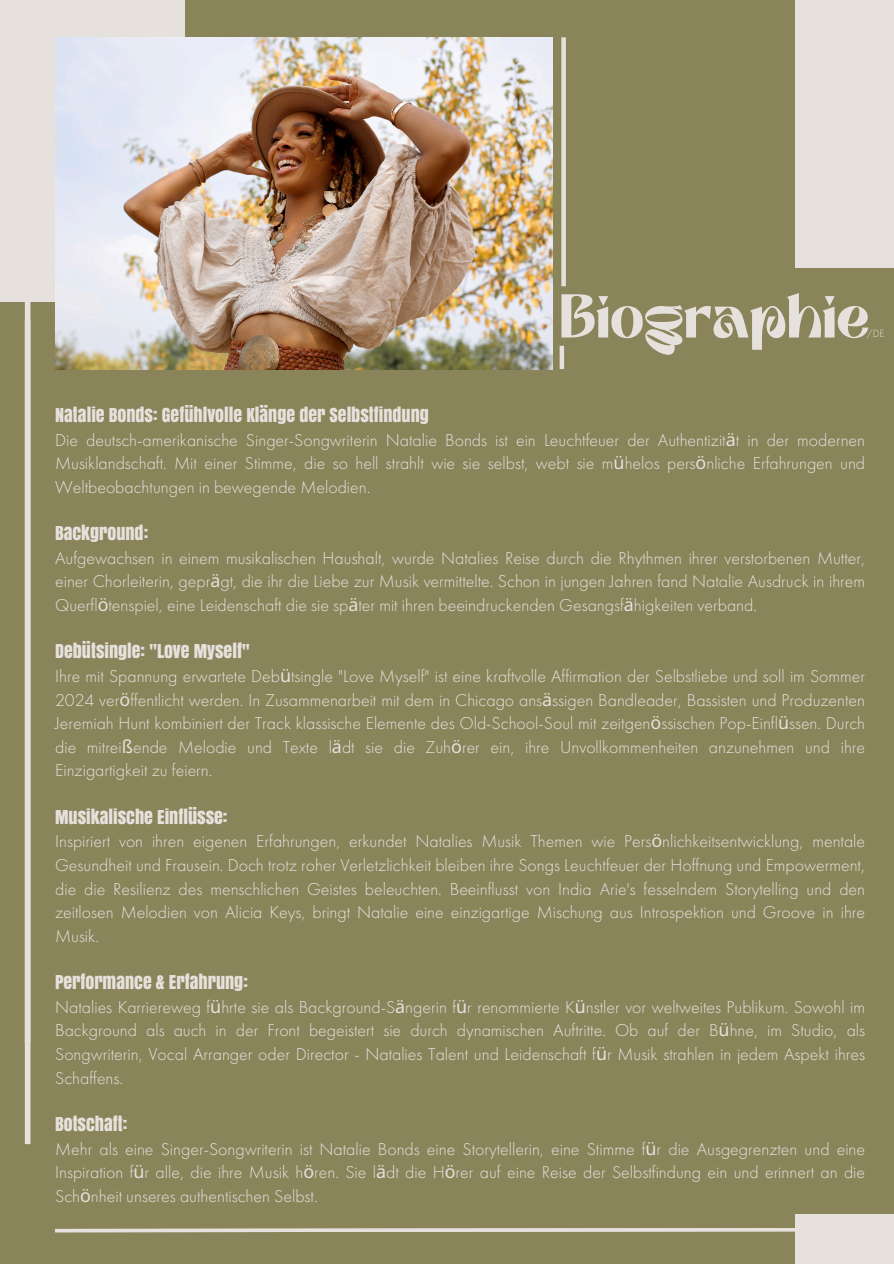
<style>
.page{position:relative;width:894px;height:1264px;background:#fff}
.page>*{position:absolute;margin:0;border:0;box-sizing:border-box;transform-origin:0 0}
.t1{font:61.8px "Tango Demo";color:#e7e1de}
.t2{font:300 17.85px/23.7px "Futura Cyrillic";color:#e7e1de}
.t3{font:300 10.95px "Futura Cyrillic";color:#e7e1de}
.s1{font-family:"Anton";font-weight:400}
.s2{font-family:"Noto Sans";font-weight:400}
</style>
<div class="page">
<div style="left:0;top:0;width:893px;height:1263px;background:#89845a"></div>
<div style="left:0;top:0;width:184px;height:301px;background:#e7e1de"></div>
<div style="left:25px;top:19px;width:5px;height:1125px;background:#e7e1de"></div>
<div style="left:794px;top:0;width:99px;height:267px;background:#e7e1de"></div>
<img style="left:55px;top:37px;width:497px;height:332px">
<svg style="left:55px;top:1228px;width:739px;height:5px;background:#cec8bb"></svg>
<div style="left:794px;top:1214px;width:99px;height:49px;background:#e7e1de"></div>
<svg style="left:561px;top:37px;width:4px;height:249px"></svg>
<div style="left:559px;top:346px;width:5px;height:23px;background:#e7e1de"></div>
<h1 class="t1" style="left:559px;top:291px;width:311px">Biographie</h1>
<h2 class="t3" style="left:866px;top:326px;width:20px">/DE</h2>
<p class="t2" style="left:55px;top:404px;width:811px"><span class="s1">NATALIE BONDS: GEFÜHLVOLLE KLÄNGE DER SELBSTFINDUNG<br></span>Die deutsch-amerikanische Singer-Songwriterin Natalie Bonds ist ein Leuchtfeuer der Authentizit<span class="s2">ä</span>t in der modernen Musiklandschaft. Mit einer Stimme, die so hell strahlt wie sie selbst, webt sie m<span class="s2">ü</span>helos pers<span class="s2">ö</span>nliche Erfahrungen und Weltbeobachtungen in bewegende Melodien.</p>
<h2 class="t2" style="left:55px;top:522px;width:811px"><span class="s1">BACKGROUND:<br></span>Aufgewachsen in einem musikalischen Haushalt, wurde Natalies Reise durch die Rhythmen ihrer verstorbenen Mutter, einer Chorleiterin, gepr<span class="s2">ä</span>gt, die ihr die Liebe zur Musik vermittelte. Schon in jungen Jahren fand Natalie Ausdruck in ihrem Querfl<span class="s2">ö</span>tenspiel, eine Leidenschaft die sie sp<span class="s2">ä</span>ter mit ihren beeindruckenden Gesangsf<span class="s2">ä</span>higkeiten verband.</h2>
<h2 class="t2" style="left:55px;top:640px;width:811px"><span class="s1">DEBÜTSINGLE: "LOVE MYSELF"<br></span>Ihre mit Spannung erwartete Deb<span class="s2">ü</span>tsingle "Love Myself" ist eine kraftvolle Affirmation der Selbstliebe und soll im Sommer 2024 ver<span class="s2">ö</span>ffentlicht werden. In Zusammenarbeit mit dem in Chicago ans<span class="s2">ä</span>ssigen Bandleader, Bassisten und Produzenten Jeremiah Hunt kombiniert der Track klassische Elemente des Old-School-Soul mit zeitgen<span class="s2">ö</span>ssischen Pop-Einfl<span class="s2">ü</span>ssen. Durch die mitrei<span class="s2">ß</span>ende Melodie und Texte l<span class="s2">ä</span>dt sie die Zuh<span class="s2">ö</span>rer ein, ihre Unvollkommenheiten anzunehmen und ihre Einzigartigkeit zu feiern.</h2>
<h2 class="t2" style="left:55px;top:805px;width:811px"><span class="s1">MUSIKALISCHE EINFLÜSSE:<br></span>Inspiriert von ihren eigenen Erfahrungen, erkundet Natalies Musik Themen wie Pers<span class="s2">ö</span>nlichkeitsentwicklung, mentale Gesundheit und Frausein. Doch trotz roher Verletzlichkeit bleiben ihre Songs Leuchtfeuer der Hoffnung und Empowerment, die die Resilienz des menschlichen Geistes beleuchten. Beeinflusst von India Arie's fesselndem Storytelling und den zeitlosen Melodien von Alicia Keys, bringt Natalie eine einzigartige Mischung aus Introspektion und Groove in ihre Musik.</h2>
<h2 class="t2" style="left:55px;top:971px;width:811px"><span class="s1">PERFORMANCE &amp; ERFAHRUNG:<br></span>Natalies Karriereweg f<span class="s2">ü</span>hrte sie als Background-S<span class="s2">ä</span>ngerin f<span class="s2">ü</span>r renommierte K<span class="s2">ü</span>nstler vor weltweites Publikum. Sowohl im Background als auch in der Front begeistert sie durch dynamischen Auftritte. Ob auf der B<span class="s2">ü</span>hne, im Studio, als Songwriterin, Vocal Arranger oder Director - Natalies Talent und Leidenschaft f<span class="s2">ü</span>r Musik strahlen in jedem Aspekt ihres Schaffens.</h2>
<h2 class="t2" style="left:55px;top:1113px;width:811px"><span class="s1">BOTSCHAFT:<br></span>Mehr als eine Singer-Songwriterin ist Natalie Bonds eine Storytellerin, eine Stimme f<span class="s2">ü</span>r die Ausgegrenzten und eine Inspiration f<span class="s2">ü</span>r alle, die ihre Musik h<span class="s2">ö</span>ren. Sie l<span class="s2">ä</span>dt die H<span class="s2">ö</span>rer auf eine Reise der Selbstfindung ein und erinnert an die Sch<span class="s2">ö</span>nheit unseres authentischen Selbst.</h2>
</div>
